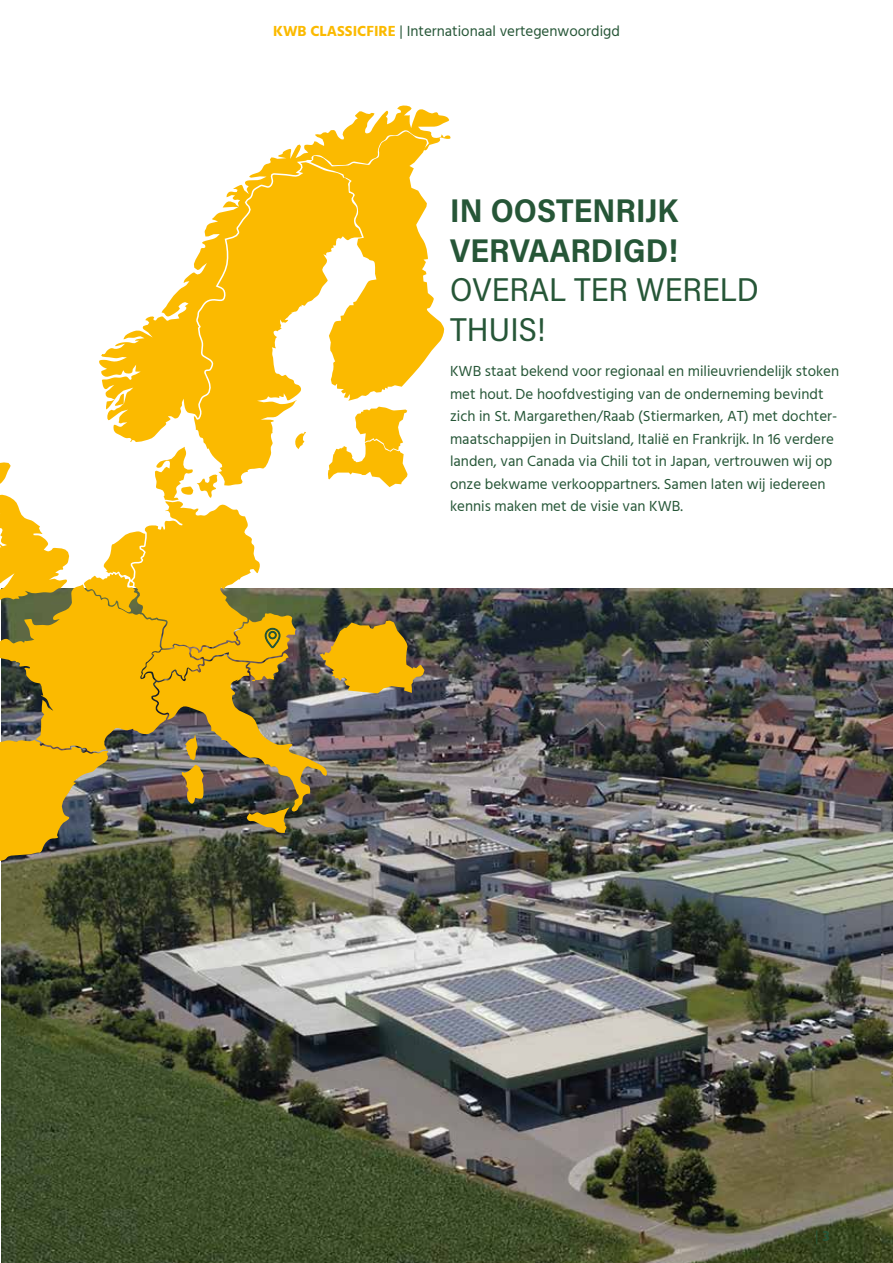
<style>
.page{position:relative;width:893px;height:1263px;background:#fff}
.page>*{position:absolute;margin:0;border:0;box-sizing:border-box;transform-origin:0 0}
.t1{font:700 33px/39.6px "Acumin Pro Semi Cond";color:#265637}
.t2{font:33px/39.6px "Acumin Pro Semi Cond";color:#265637}
.t3{font:15px/22.5px "Hind Vadodara";color:#265637}
.s1{font-weight:700;color:#fbba00}
.s2{font-weight:700}
</style>
<div class="page">
<img style="left:1px;top:589px;width:892px;height:674px">
<svg style="left:330px;top:106px;width:120px;height:33px"></svg>
<svg style="left:0;top:131px;width:445px;height:730px"></svg>
<p class="t3" style="left:273px;top:20px;width:348px"><span class="s1">KWB CLASSICFIRE</span> | Internationaal vertegenwoordigd</p>
<h1 class="t1" style="left:450px;top:189px;width:230px">IN OOSTENRIJK<br>VERVAARDIGD!</h1>
<h1 class="t2" style="left:450px;top:269px;width:310px">OVERAL TER WERELD<br>THUIS!</h1>
<p class="t3" style="left:450px;top:360px;width:391px">KWB staat bekend voor regionaal en milieuvriendelijk stoken met hout. De hoofdvestiging van de onderneming bevindt zich in St. Margarethen/Raab (Stiermarken, AT) met dochter&shy;maatschappijen in Duitsland, Italië en Frankrijk. In 16 verdere landen, van Canada via Chili tot in Japan, vertrouwen wij op onze bekwame verkooppartners. Samen laten wij iedereen kennis maken met de visie van KWB.</p>
<p class="t3" style="left:815px;top:1225px;width:16px">| <span class="s2">3</span></p>
</div>
